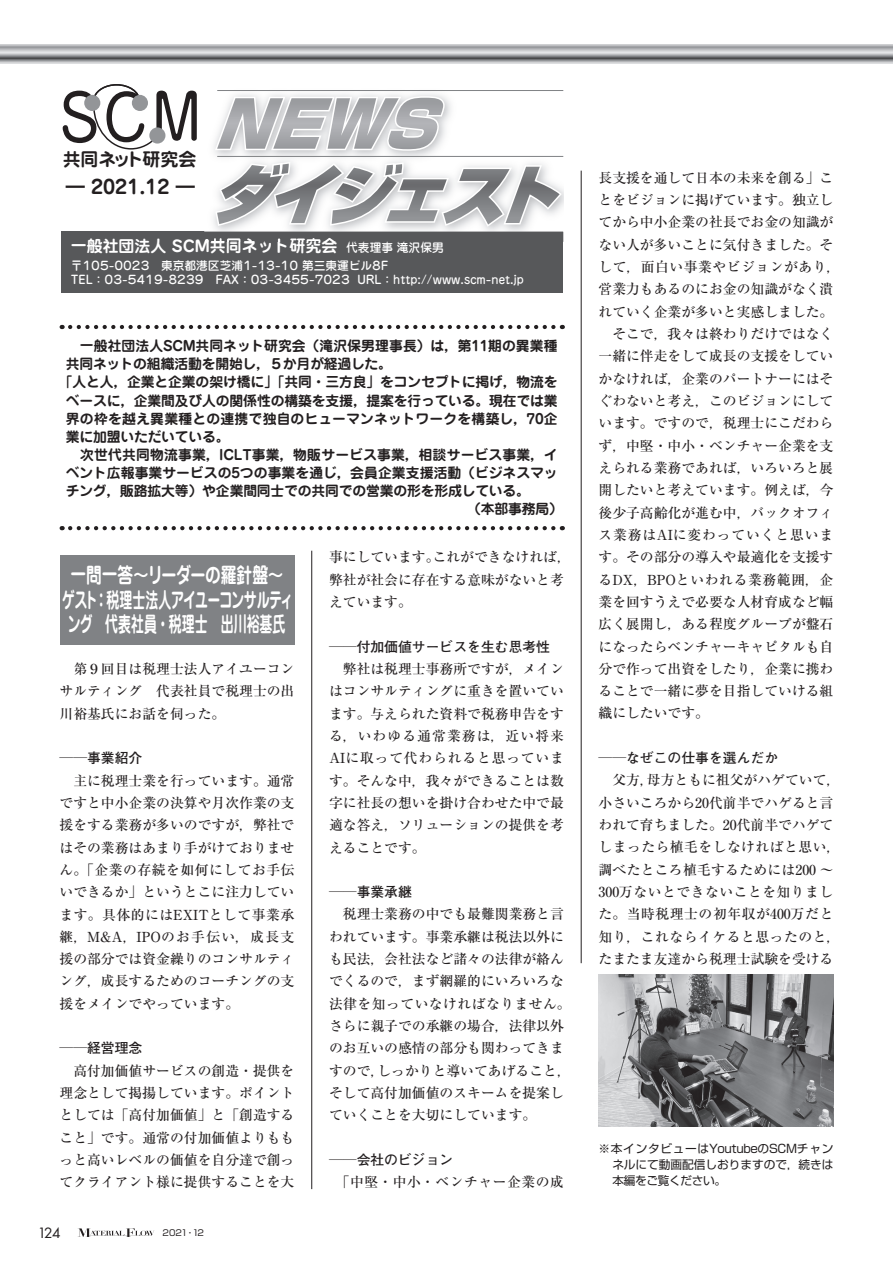
<style>
.page{position:relative;width:893px;height:1263px;background:#fff}
.page>*{position:absolute;margin:0;border:0;box-sizing:border-box;transform-origin:0 0}
.t1{font:700 21.3px/24.5px "Jun 501 Pro";color:#fff;text-align:center;scale:.74 1}
.t2{font:700 19.2px "Jun 501 Pro";color:#231f20}
.t3{font:700 18px "G Jun 501";color:#231f20}
.t4{font:700 15.9px "G Jun 501";color:#fff}
.t5{font:500 13.8px/22.4px "Ryumin Pr 6";color:#231f20}
.t6{font:700 13.8px "Jun 501 Pro";letter-spacing:-.005em;color:#231f20}
.t7{font:700 13.8px "Jun 501 Pro";letter-spacing:.015em;color:#231f20}
.t8{font:700 13.8px "Futo Go B101 Pr 6";color:#231f20}
.t9{font:500 13.8px "Ryumin Pr 6";letter-spacing:.04em;color:#231f20}
.t10{font:13.8px "Futura";color:#231f20}
.t11{font:500 11.7px/14.1px "G Jun 34";color:#fff}
.t12{font:11.7px/15.9px "Shin Go Pr 6";letter-spacing:-.01em;color:#231f20;text-align:justify}
.t13{font:8.55px "Shin Go Pro";letter-spacing:-.05em;color:#231f20}
.s1{font-family:"G Jun 34";font-weight:500;font-size:11.7px}
</style>
<div class="page">
<svg style="left:0;top:45px;width:893px;height:19px;background:#aaabad"></svg>
<svg style="left:78px;top:1228px;width:77px;height:9px"></svg>
<hr style="left:581px;top:171px;width:1px;height:792px;background:#231f20">
<div style="left:62px;top:232px;width:501px;height:61px;background:#57585a"></div>
<svg style="left:63px;top:84px;width:134px;height:66px"></svg>
<div style="left:84px;top:95px;width:16px;height:16px;background:#939598;border-radius:50%"></div>
<div style="left:149px;top:127px;width:16px;height:17px;background:#939598;border-radius:50%"></div>
<div style="left:132px;top:95px;width:16px;height:16px;background:#939598;border-radius:50%"></div>
<img style="left:329px;top:237px;width:112px;height:5px">
<img style="left:204px;top:238px;width:133px;height:4px">
<svg style="left:213px;top:90px;width:351px;height:139px"></svg>
<hr style="left:311px;top:551px;width:1px;height:638px;background:#231f20">
<svg style="left:70px;top:325px;width:493px;height:4px"></svg>
<svg style="left:70px;top:526px;width:493px;height:4px"></svg>
<div style="left:60px;top:555px;width:234px;height:89px;background:#808285"></div>
<img style="left:598px;top:974px;width:235px;height:152px">
<h3 class="t3" style="left:63px;top:147px;width:135px">共同ネット研究会</h3>
<h2 class="t2" style="left:66px;top:171px;width:131px">― 2021.12 ―</h2>
<p class="t4" style="left:71px;top:234px;width:374px">一般社団法人 SCM共同ネット研究会 <span class="s1">代表理事 滝沢保男</span></p>
<p class="t11" style="left:71px;top:258px;width:455px">〒105-0023　東京都港区芝浦1-13-10 第三東運ビル8F<br>TEL：03-5419-8239 FAX：03-3455-7023 URL：http://www.scm-net.jp</p>
<p class="t6" style="left:66px;top:335px;width:493px">　一般社団法人SCM共同ネット研究会（滝沢保男理事長）は，第11期の異業種</p>
<p class="t6" style="left:66px;top:353px;width:328px">共同ネットの組織活動を開始し，５か月が経過した。</p>
<p class="t6" style="left:59px;top:371px;width:500px">「人と人，企業と企業の架け橋に」「共同・三方良」をコンセプトに掲げ，物流を</p>
<p class="t6" style="left:66px;top:389px;width:493px">ベースに，企業間及び人の関係性の構築を支援，提案を行っている。現在では業</p>
<p class="t7" style="left:66px;top:407px;width:493px">界の枠を越え異業種との連携で独自のヒューマンネットワークを構築し，70企</p>
<p class="t6" style="left:66px;top:425px;width:165px">業に加盟いただいている。</p>
<p class="t7" style="left:66px;top:444px;width:493px">　次世代共同物流事業，ICLT事業，物販サービス事業，相談サービス事業，イ</p>
<p class="t6" style="left:66px;top:462px;width:493px">ベント広報事業サービスの5つの事業を通じ，会員企業支援活動（ビジネスマッ</p>
<p class="t6" style="left:66px;top:480px;width:466px">チング，販路拡大等）や企業間同士での共同での営業の形を形成している。</p>
<p class="t6" style="left:467px;top:498px;width:98px">（本部事務局）</p>
<h1 class="t1" style="left:62px;top:561px;width:314px">一問一答～リーダーの羅針盤～ゲスト：税理士法人アイユーコンサルティング　代表社員・税理士　出川裕基氏</h1>
<p class="t5" style="left:60px;top:657px;width:236px;text-align:justify">　第９回目は税理士法人アイユーコンサルティング　代表社員で税理士の出川裕基氏にお話を伺った。</p>
<p class="t8" style="left:60px;top:747px;width:84px">──事業紹介</p>
<p class="t5" style="left:60px;top:769px;width:236px;text-align:justify">　主に税理士業を行っています。通常ですと中小企業の決算や月次作業の支援をする業務が多いのですが，弊社ではその業務はあまり手がけておりません。「企業の存続を如何にしてお手伝いできるか」というとこに注力しています。具体的にはEXITとして事業承継，M&amp;A，IPOのお手伝い，成長支援の部分では資金繰りのコンサルティング，成長するためのコーチングの支援をメインでやっています。</p>
<p class="t8" style="left:60px;top:1037px;width:84px">──経営理念</p>
<p class="t5" style="left:60px;top:1059px;width:236px;text-align:justify">　高付加価値サービスの創造・提供を理念として掲揚しています。ポイントとしては「高付加価値」と「創造すること」です。通常の付加価値よりももっと高いレベルの価値を自分達で創ってクライアント様に提供することを大</p>
<p class="t10" style="left:38px;top:1223px;width:25px">124</p>
<p class="t13" style="left:163px;top:1226px;width:43px">2021・12</p>
<p class="t5" style="left:329px;top:545px;width:243px">事にしています。これができなければ，弊社が社会に存在する意味がないと考えています。</p>
<p class="t8" style="left:329px;top:635px;width:223px">──付加価値サービスを生む思考性</p>
<p class="t5" style="left:329px;top:657px;width:236px;text-align:justify">　弊社は税理士事務所ですが，メインはコンサルティングに重きを置いています。与えられた資料で税務申告をする，いわゆる通常業務は，近い将来AIに取って代わられると思っています。そんな中，我々ができることは数字に社長の想いを掛け合わせた中で最適な答え，ソリューションの提供を考えることです。</p>
<p class="t8" style="left:329px;top:881px;width:84px">──事業承継</p>
<p class="t5" style="left:329px;top:902px;width:243px">　税理士業務の中でも最難関業務と言われています。事業承継は税法以外にも民法，会社法など諸々の法律が絡んでくるので，まず網羅的にいろいろな法律を知っていなければなりません。さらに親子での承継の場合，法律以外のお互いの感情の部分も関わってきますので，しっかりと導いてあげること，そして高付加価値のスキームを提案していくことを大切にしています。</p>
<p class="t8" style="left:329px;top:1149px;width:126px">──会社のビジョン</p>
<p class="t9" style="left:329px;top:1171px;width:236px">　「中堅・中小・ベンチャー企業の成</p>
<p class="t5" style="left:598px;top:166px;width:243px">長支援を通して日本の未来を創る」ことをビジョンに掲げています。独立してから中小企業の社長でお金の知識がない人が多いことに気付きました。そして，面白い事業やビジョンがあり，営業力もあるのにお金の知識がなく潰れていく企業が多いと実感しました。　そこで，我々は終わりだけではなく一緒に伴走をして成長の支援をしていかなければ，企業のパートナーにはそぐわないと考え，このビジョンにしています。ですので，税理士にこだわらず，中堅・中小・ベンチャー企業を支えられる業務であれば，いろいろと展開したいと考えています。例えば，今後少子高齢化が進む中，バックオフィス業務はAIに変わっていくと思います。その部分の導入や最適化を支援するDX，BPOといわれる業務範囲，企業を回すうえで必要な人材育成など幅広く展開し，ある程度グループが盤石になったらベンチャーキャピタルも自分で作って出資をしたり，企業に携わることで一緒に夢を目指していける組織にしたいです。</p>
<p class="t8" style="left:598px;top:747px;width:181px">──なぜこの仕事を選んだか</p>
<p class="t5" style="left:598px;top:768px;width:243px">　父方，母方ともに祖父がハゲていて，小さいころから20代前半でハゲると言われて育ちました。20代前半でハゲてしまったら植毛をしなければと思い，調べたところ植毛するためには200 ～<br>300万ないとできないことを知りました。当時税理士の初年収が400万だと知り，これならイケると思ったのと，たまたま友達から税理士試験を受ける</p>
<p class="t12" style="left:612px;top:1139px;width:223px;text-indent:-14px">※本インタビューはYoutubeのSCMチャンネルにて動画配信しおりますので，続きは本編をご覧ください。</p>
</div>
